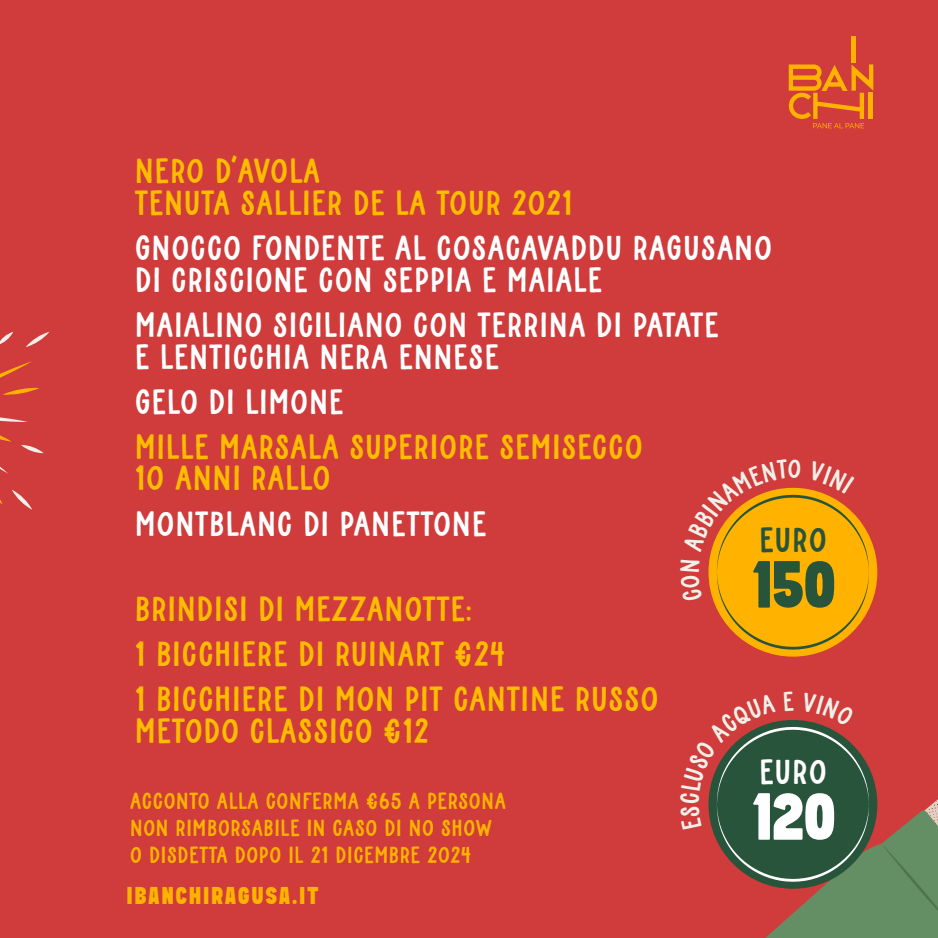
<style>
.page{position:relative;width:938px;height:938px;background:#d03b3b}
.page>*{position:absolute;margin:0;border:0;box-sizing:border-box;transform-origin:0 0}
.t1{font:66.5px "Sink";color:#28543c}
.t2{font:66.5px "Sink";color:#fff}
.t3{font:33.75px/31.9px "Jungle Giant Print";color:#ffbc00}
.t4{font:33.75px/31.9px "Jungle Giant Print";color:#fff}
.t5{font:33.75px "Jungle Giant Print";color:#28543c}
.t6{font:24.38px "Sink";letter-spacing:.09em;color:#ffb300}
.t7{font:22.5px/27px "Jungle Giant Print";color:#ffb300}
</style>
<div class="page">
<hr style="left:851px;top:36px;width:4px;height:26px;background:#ffb300">
<svg style="left:788px;top:64px;width:85px;height:64px"></svg>
<svg style="left:0;top:332px;width:13px;height:12px"></svg>
<svg style="left:0;top:417px;width:44px;height:56px"></svg>
<svg style="left:0;top:361px;width:39px;height:34px"></svg>
<svg style="left:26px;top:332px;width:23px;height:15px"></svg>
<svg style="left:12px;top:490px;width:20px;height:20px"></svg>
<svg style="left:708px;top:487px;width:230px;height:451px"></svg>
<p class="t3" style="left:134px;top:154px;width:440px">NERO D’AVOLA<br>TENUTA SALLIER DE LA TOUR 2021</p>
<p class="t4" style="left:134px;top:231px;width:639px">GNOCCO FONDENTE AL COSACAVADDU RAGUSANO<br>DI CRISCIONE CON SEPPIA E MAIALE</p>
<p class="t4" style="left:134px;top:308px;width:586px">MAIALINO SICILIANO CON TERRINA DI PATATE<br>E LENTICCHIA NERA ENNESE</p>
<p class="t4" style="left:134px;top:385px;width:211px">GELO DI LIMONE</p>
<p class="t3" style="left:134px;top:430px;width:510px">MILLE MARSALA SUPERIORE SEMISECCO<br>10 ANNI RALLO</p>
<p class="t4" style="left:134px;top:507px;width:353px">MONTBLANC DI PANETTONE</p>
<p class="t5" style="left:758px;top:519px;width:70px">EURO</p>
<p class="t3" style="left:134px;top:586px;width:526px;line-height:45px">BRINDISI DI MEZZANOTTE:<br>1 BICCHIERE DI RUINART €24<br>1 BICCHIERE DI MON PIT CANTINE RUSSO</p>
<p class="t3" style="left:134px;top:714px;width:297px">METODO CLASSICO €12</p>
<p class="t7" style="left:130px;top:787px;width:378px">ACCONTO ALLA CONFERMA €65 A PERSONA<br>NON RIMBORSABILE IN CASO DI NO SHOW<br>O DISDETTA DOPO IL 21 DICEMBRE 2024</p>
<p class="t6" style="left:127px;top:881px;width:193px">IBANCHIRAGUSA.IT</p>
<h1 class="t1" style="left:750px;top:547px;width:88px">150</h1>
<p class="t4" style="left:758px;top:755px;width:70px">EURO</p>
<h1 class="t2" style="left:750px;top:779px;width:88px">120</h1>
</div>
